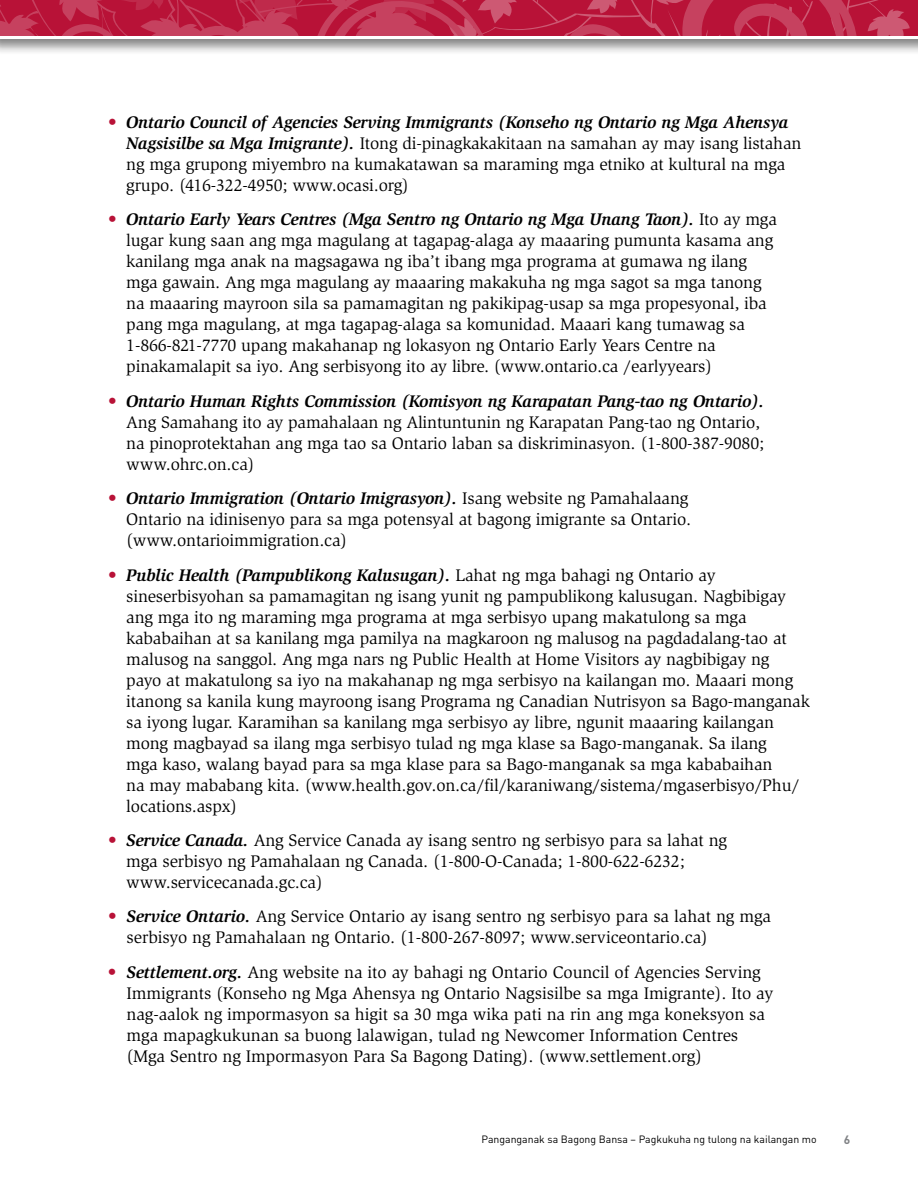
<style>
.page{position:relative;width:918px;height:1188px;background:#fff}
.page>*{position:absolute;margin:0;border:0;box-sizing:border-box;transform-origin:0 0}
.t1{font:17.25px/21px "Slimbach";letter-spacing:-.01em;color:#000}
.t2{font:700 12px "DIN";color:#808285}
.t3{font:10.5px "DIN";color:#000}
.s1{color:#b81237}
.s2{font-weight:700;font-style:italic}
</style>
<div class="page">
<div style="left:0;top:0;width:918px;height:56px;background:#000;opacity:.5"></div>
<svg style="left:0;top:0;width:918px;height:36px;background:#bd2647"></svg>
<hr style="left:0;top:36px;width:918px;height:3px;background:#fff">
<p class="t1" style="left:126px;top:112px;width:677px;text-indent:-18px"><span class="s1">•</span> <span class="s2">Ontario Council of Agencies Serving Immigrants (Konseho ng Ontario ng Mga Ahensya Nagsisilbe sa Mga Imigrante).</span> Itong di-pinagkakakitaan na samahan ay may isang listahan ng mga grupong miyembro na kumakatawan sa maraming mga etniko at kultural na mga grupo. (416-322-4950; www.ocasi.org)</p>
<p class="t1" style="left:126px;top:209px;width:652px;text-indent:-18px"><span class="s1">•</span> <span class="s2">Ontario Early Years Centres (Mga Sentro ng Ontario ng Mga Unang Taon).</span> Ito ay mga lugar kung saan ang mga magulang at tagapag-alaga ay maaaring pumunta kasama ang kanilang mga anak na magsagawa ng iba’t ibang mga programa at gumawa ng ilang mga gawain. Ang mga magulang ay maaaring makakuha ng mga sagot sa mga tanong na maaaring mayroon sila sa pamamagitan ng pakikipag-usap sa mga propesyonal, iba pang mga magulang, at mga tagapag-alaga sa komunidad. Maaari kang tumawag sa 1-866-821-7770 upang makahanap ng lokasyon ng Ontario Early Years Centre na pinakamalapit sa iyo. Ang serbisyong ito ay libre. (www.ontario.ca /earlyyears)</p>
<p class="t1" style="left:126px;top:390px;width:639px;text-indent:-18px"><span class="s1">•</span> <span class="s2">Ontario Human Rights Commission (Komisyon ng Karapatan Pang-tao ng Ontario).<br></span>Ang Samahang ito ay pamahalaan ng Alintuntunin ng Karapatan Pang-tao ng Ontario, na pinoprotektahan ang mga tao sa Ontario laban sa diskriminasyon. (1-800-387-9080; www.ohrc.on.ca)</p>
<p class="t1" style="left:126px;top:488px;width:566px;text-indent:-18px"><span class="s1">•</span> <span class="s2">Ontario Immigration (Ontario Imigrasyon).</span> Isang website ng Pamahalaang<br>Ontario na idinisenyo para sa mga potensyal at bagong imigrante sa Ontario. (www.ontarioimmigration.ca)</p>
<p class="t1" style="left:126px;top:564px;width:685px;text-indent:-18px"><span class="s1">•</span> <span class="s2">Public Health (Pampublikong Kalusugan).</span> Lahat ng mga bahagi ng Ontario ay sineserbisyohan sa pamamagitan ng isang yunit ng pampublikong kalusugan. Nagbibigay ang mga ito ng maraming mga programa at mga serbisyo upang makatulong sa mga kababaihan at sa kanilang mga pamilya na magkaroon ng malusog na pagdadalang-tao at malusog na sanggol. Ang mga nars ng Public Health at Home Visitors ay nagbibigay ng<br>payo at makatulong sa iyo na makahanap ng mga serbisyo na kailangan mo. Maaari mong itanong sa kanila kung mayroong isang Programa ng Canadian Nutrisyon sa Bago-manganak sa iyong lugar. Karamihan sa kanilang mga serbisyo ay libre, ngunit maaaring kailangan mong magbayad sa ilang mga serbisyo tulad ng mga klase sa Bago-manganak. Sa ilang<br>mga kaso, walang bayad para sa mga klase para sa Bago-manganak sa mga kababaihan<br>na may mababang kita. (www.health.gov.on.ca/fil/karaniwang/sistema/mgaserbisyo/Phu/ locations.aspx)</p>
<p class="t1" style="left:126px;top:830px;width:602px;text-indent:-18px"><span class="s1">•</span> <span class="s2">Service Canada.</span> Ang Service Canada ay isang sentro ng serbisyo para sa lahat ng mga serbisyo ng Pamahalaan ng Canada. (1-800-O-Canada; 1-800-622-6232; www.servicecanada.gc.ca)</p>
<p class="t1" style="left:127px;top:906px;width:646px;text-indent:-19px"><span class="s1">•</span> <span class="s2">Service Ontario.</span> Ang Service Ontario ay isang sentro ng serbisyo para sa lahat ng mga serbisyo ng Pamahalaan ng Ontario. (1-800-267-8097; www.serviceontario.ca)</p>
<p class="t1" style="left:127px;top:962px;width:648px;text-indent:-19px"><span class="s1">•</span> <span class="s2">Settlement.org.</span> Ang website na ito ay bahagi ng Ontario Council of Agencies Serving Immigrants (Konseho ng Mga Ahensya ng Ontario Nagsisilbe sa mga Imigrante). Ito ay nag-aalok ng impormasyon sa higit sa 30 mga wika pati na rin ang mga koneksyon sa mga mapagkukunan sa buong lalawigan, tulad ng Newcomer Information Centres (Mga Sentro ng Impormasyon Para Sa Bagong Dating). (www.settlement.org)</p>
<p class="t3" style="left:482px;top:1132px;width:337px">Panganganak sa Bagong Bansa – Pagkukuha ng tulong na kailangan mo</p>
<p class="t2" style="left:844px;top:1132px;width:8px">6</p>
</div>
